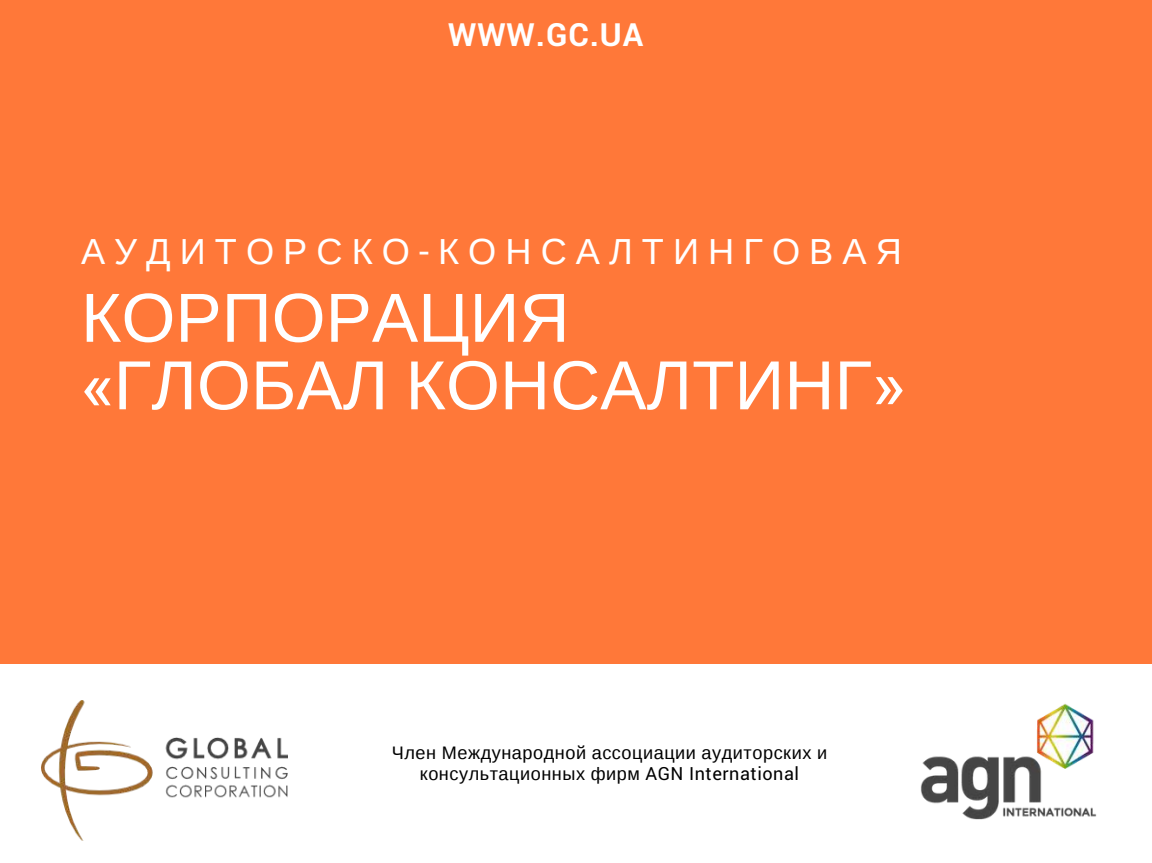
<style>
.page{position:relative;width:1152px;height:863px;background:#fff}
.page>*{position:absolute;margin:0;border:0;box-sizing:border-box;transform-origin:0 0}
.t1{font:69.45px/67.5px "Liberation Sans";color:#fff}
.t2{font:36.3px "Liberation Sans";letter-spacing:.25em;color:#fff}
.t3{font:700 31.95px "Roboto";letter-spacing:.03em;color:#fff}
.t4{font:18.15px/21.3px "Liberation Sans";letter-spacing:.03em;color:#000;text-align:center}
.s1{font-family:"Roboto"}
</style>
<div class="page">
<div style="left:0;top:0;width:1152px;height:862px;background:#ff7839"></div>
<div style="left:0;top:663px;width:1152px;height:199px;background:#fff"></div>
<img style="left:42px;top:700px;width:246px;height:140px">
<img style="left:920px;top:703px;width:177px;height:116px">
<h3 class="t3" style="left:448px;top:13px;width:197px">WWW.GC.UA</h3>
<h2 class="t2" style="left:81px;top:231px;width:822px">АУДИТОРСКО<span class="s1">-</span>КОНСАЛТИНГОВАЯ</h2>
<h1 class="t1" style="left:81px;top:284px;width:825px">КОРПОРАЦИЯ<br><span class="s1">«</span>ГЛОБАЛ КОНСАЛТИНГ<span class="s1">»</span></h1>
<p class="t4" style="left:392px;top:741px;width:437px">Член Международной ассоциации аудиторских и консультационных фирм <span class="s1">AGN International</span></p>
</div>
